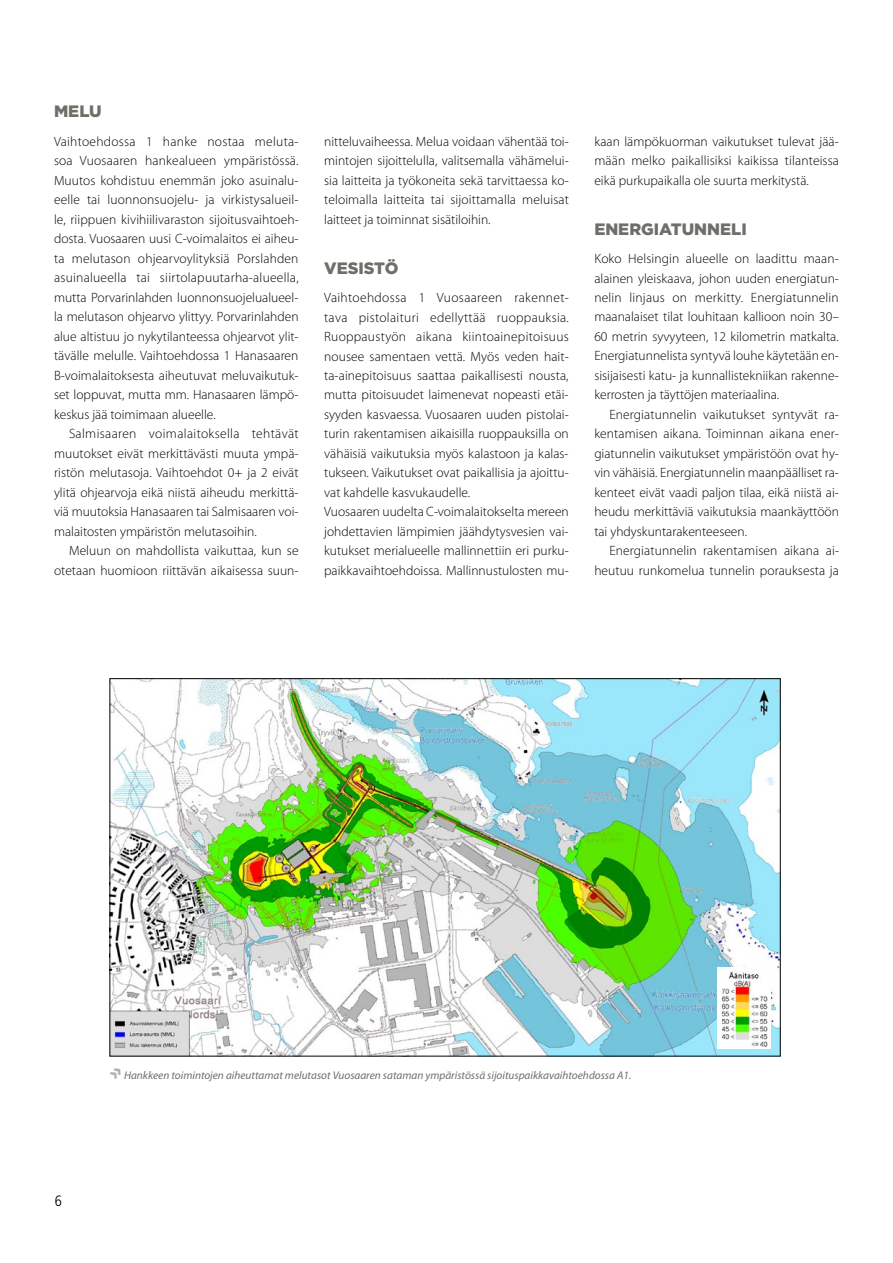
<style>
.page{position:relative;width:893px;height:1263px;background:#fff}
.page>*{position:absolute;margin:0;border:0;box-sizing:border-box;transform-origin:0 0}
.t1{font:900 16.5px "Gotham";color:#6f6e68}
.t2{font:300 condensed 15px "Frutiger";color:#000}
.t3{font:300 13.5px/19.5px "Myriad Pro";color:#000;text-align:justify}
.t4{font:italic 11.25px "Myriad Pro";color:#6f6e68}
</style>
<div class="page">
<img style="left:111px;top:680px;width:668px;height:374px">
<img style="left:718px;top:968px;width:52px;height:80px">
<p class="t1" style="left:54px;top:100px;width:26px">MELU</p>
<p class="t3" style="left:54px;top:132px;width:246px">Vaihtoehdossa 1 hanke nostaa meluta&shy;soa Vuosaaren hankealueen ympäristössä.<br>Muutos kohdistuu enemmän joko asuinalu&shy;eelle tai luonnonsuojelu- ja virkistysalueil&shy;le, riippuen kivihiilivaraston sijoitusvaihtoeh&shy;dosta. Vuosaaren uusi C-voimalaitos ei aiheu&shy;ta melutason ohjearvoylityksiä Porslahden asuinalueella tai siirtolapuutarha-alueella, mutta Porvarinlahden luonnonsuojelualueel&shy;la melutason ohjearvo ylittyy. Porvarinlahden alue altistuu jo nykytilanteessa ohjearvot ylit&shy;tävälle melulle. Vaihtoehdossa 1 Hanasaaren B-voimalaitoksesta aiheutuvat meluvaikutuk&shy;set loppuvat, mutta mm. Hanasaaren lämpö&shy;keskus jää toimimaan alueelle.</p>
<p class="t3" style="left:54px;top:424px;width:246px;text-indent:15px">Salmisaaren voimalaitoksella tehtävät muutokset eivät merkittävästi muuta ympä&shy;ristön melutasoja. Vaihtoehdot 0+ ja 2 eivät ylitä ohjearvoja eikä niistä aiheudu merkittä&shy;viä muutoksia Hanasaaren tai Salmisaaren voi&shy;malaitosten ympäristön melutasoihin.</p>
<p class="t3" style="left:54px;top:541px;width:246px;text-align:right">Meluun on mahdollista vaikuttaa, kun se otetaan huomioon riittävän aikaisessa suun-</p>
<p class="t3" style="left:324px;top:131px;width:246px">nitteluvaiheessa. Melua voidaan vähentää toi&shy;mintojen sijoittelulla, valitsemalla vähämelui&shy;sia laitteita ja työkoneita sekä tarvittaessa ko&shy;teloimalla laitteita tai sijoittamalla meluisat laitteet ja toiminnat sisätiloihin.</p>
<p class="t1" style="left:324px;top:256px;width:24px">VESISTÖ</p>
<p class="t3" style="left:324px;top:288px;width:246px;text-align:left">Vaihtoehdossa 1 Vuosaareen rakennet&shy;tava pistolaituri edellyttää ruoppauksia.<br>Ruoppaustyön aikana kiintoainepitoisuus nousee samentaen vettä. Myös veden hait&shy;ta-ainepitoisuus saattaa paikallisesti nousta, mutta pitoisuudet laimenevat nopeasti etäi&shy;syyden kasvaessa. Vuosaaren uuden pistolai&shy;turin rakentamisen aikaisilla ruoppauksilla on vähäisiä vaikutuksia myös kalastoon ja kalas&shy;tukseen. Vaikutukset ovat paikallisia ja ajoittu&shy;vat kahdelle kasvukaudelle.<br>Vuosaaren uudelta C-voimalaitokselta mereen johdettavien lämpimien jäähdytysvesien vai&shy;kutukset merialueelle mallinnettiin eri purku&shy;paikkavaihtoehdoissa. Mallinnustulosten mu-</p>
<p class="t3" style="left:594px;top:132px;width:246px">kaan lämpökuorman vaikutukset tulevat jää&shy;mään melko paikallisiksi kaikissa tilanteissa eikä purkupaikalla ole suurta merkitystä.</p>
<p class="t1" style="left:594px;top:217px;width:23px">ENERGIATUNNELI</p>
<p class="t3" style="left:594px;top:249px;width:246px">Koko Helsingin alueelle on laadittu maan&shy;alainen yleiskaava, johon uuden energiatun&shy;nelin linjaus on merkitty. Energiatunnelin maanalaiset tilat louhitaan kallioon noin 30– 60 metrin syvyyteen, 12 kilometrin matkalta.<br>Energiatunnelista syntyvä louhe käytetään en&shy;sisijaisesti katu- ja kunnallistekniikan rakenne&shy;kerrosten ja täyttöjen materiaalina.</p>
<p class="t3" style="left:594px;top:405px;width:246px;text-indent:15px">Energiatunnelin vaikutukset syntyvät ra&shy;kentamisen aikana. Toiminnan aikana ener&shy;giatunnelin vaikutukset ympäristöön ovat hy&shy;vin vähäisiä. Energiatunnelin maanpäälliset ra&shy;kenteet eivät vaadi paljon tilaa, eikä niistä ai&shy;heudu merkittäviä vaikutuksia maankäyttöön tai yhdyskuntarakenteeseen.</p>
<p class="t3" style="left:594px;top:541px;width:246px;text-align:right">Energiatunnelin rakentamisen aikana ai&shy;heutuu runkomelua tunnelin porauksesta ja</p>
<p class="t2" style="left:55px;top:1193px;width:9px">6</p>
<p class="t4" style="left:124px;top:1068px;width:509px">Hankkeen toimintojen aiheuttamat melutasot Vuosaaren sataman ympäristössä sijoituspaikkavaihtoehdossa A1.</p>
</div>
